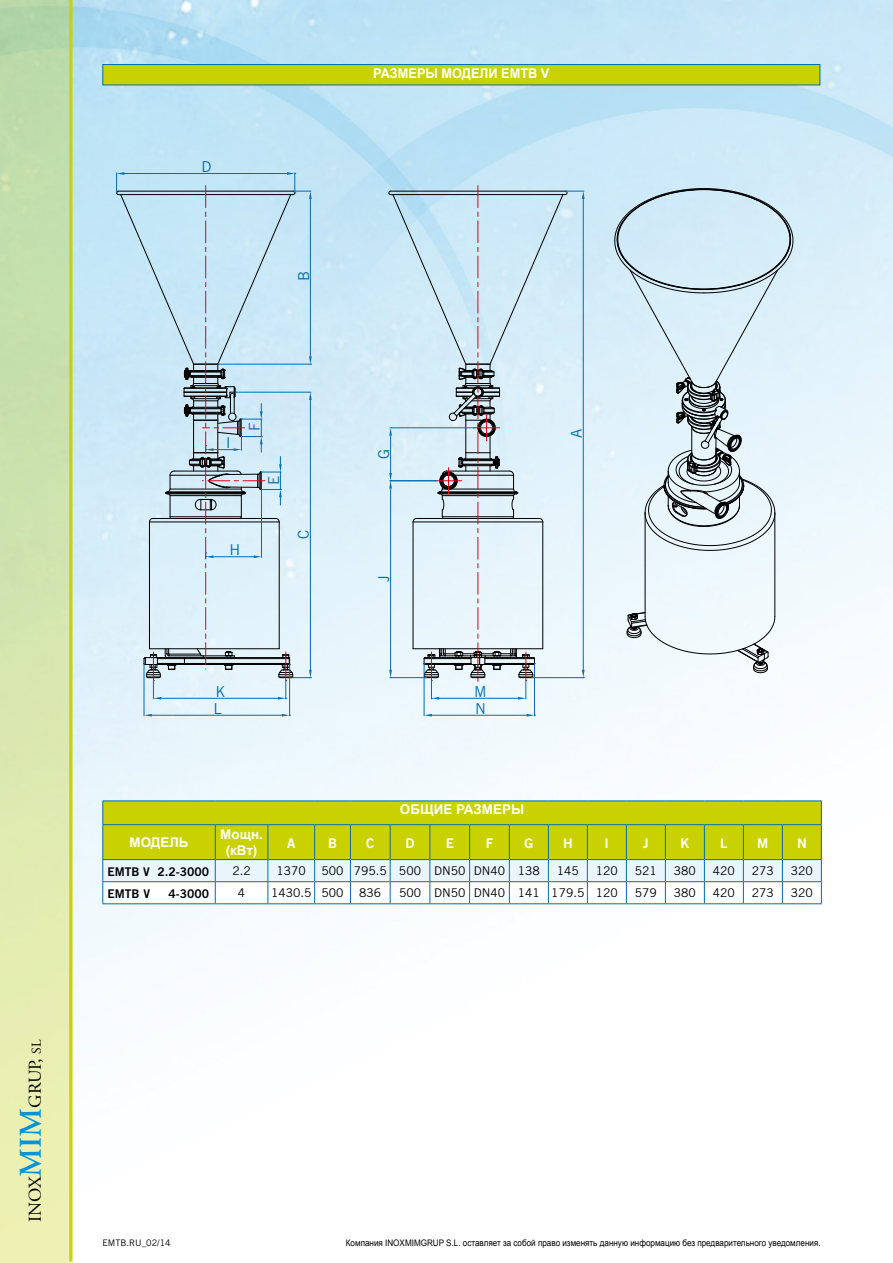
<style>
.page{position:relative;width:893px;height:1263px;background:#fff}
.page>*{position:absolute;margin:0;border:0;box-sizing:border-box;transform-origin:0 0}
.t1{font:18px "Adobe Garamond";color:#000}
.t2{font:15px "Trade Gothic";color:#006db1}
.t3{font:700 13.5px "Arial";color:#fff;scale:.94 1}
.t4{font:700 13.35px/16px "Arial";color:#fff;text-align:center}
.t5{font:13.35px "Trade Gothic Bold Two";color:#fff}
.t6{font:12px "Trade Gothic";color:#000}
.t7{font:12px "Trade Gothic Bold Two";color:#000}
.t8{font:9px "Arial";color:#000;scale:.9 1}
.t9{font:9px "Trade Gothic";color:#000}
.s1{font-weight:600;font-size:31.5px;color:#0095d8}
.s2{font-size:13.5px}
</style>
<div class="page">
<img style="left:72px;top:0;width:821px;height:1263px">
<div style="left:0;top:0;width:72px;height:1263px;background:linear-gradient(to bottom,#b6d8aa,#f2f3b4)"></div>
<hr style="left:69px;top:0;width:3px;height:1261px;background:#c9d200">
<hr style="left:645px;top:513px;width:1px;height:103px;background:#000">
<hr style="left:774px;top:513px;width:1px;height:103px;background:#000">
<svg style="left:626px;top:612px;width:150px;height:61px"></svg>
<svg style="left:614px;top:188px;width:180px;height:363px;background:#cddee7"></svg>
<hr style="left:144px;top:664px;width:1px;height:52px;background:#006db1">
<hr style="left:289px;top:665px;width:1px;height:51px;background:#006db1">
<hr style="left:152px;top:715px;width:130px;height:1px;background:#006db1">
<svg style="left:144px;top:714px;width:8px;height:2px"></svg>
<svg style="left:116px;top:172px;width:196px;height:527px;background:#c5ddea"></svg>
<svg style="left:282px;top:714px;width:9px;height:2px"></svg>
<hr style="left:424px;top:664px;width:1px;height:52px;background:#006db1">
<hr style="left:534px;top:664px;width:1px;height:52px;background:#006db1">
<hr style="left:432px;top:715px;width:95px;height:1px;background:#006db1">
<svg style="left:424px;top:714px;width:8px;height:2px"></svg>
<svg style="left:388px;top:186px;width:197px;height:513px;background:#cee1ec"></svg>
<svg style="left:527px;top:714px;width:7px;height:2px"></svg>
<div style="left:102px;top:64px;width:718px;height:21px;background:#c9d200;border:1px solid #006db1"></div>
<hr style="left:102px;top:800px;width:113px;height:1px;background:#006db1">
<hr style="left:215px;top:800px;width:53px;height:1px;background:#006db1">
<hr style="left:268px;top:800px;width:47px;height:1px;background:#006db1">
<hr style="left:315px;top:800px;width:35px;height:1px;background:#006db1">
<hr style="left:350px;top:800px;width:40px;height:1px;background:#006db1">
<hr style="left:390px;top:800px;width:40px;height:1px;background:#006db1">
<hr style="left:430px;top:800px;width:40px;height:1px;background:#006db1">
<hr style="left:470px;top:800px;width:39px;height:1px;background:#006db1">
<hr style="left:509px;top:800px;width:39px;height:1px;background:#006db1">
<hr style="left:548px;top:800px;width:39px;height:1px;background:#006db1">
<hr style="left:587px;top:800px;width:39px;height:1px;background:#006db1">
<hr style="left:626px;top:800px;width:39px;height:1px;background:#006db1">
<hr style="left:665px;top:800px;width:39px;height:1px;background:#006db1">
<hr style="left:704px;top:800px;width:39px;height:1px;background:#006db1">
<hr style="left:743px;top:800px;width:39px;height:1px;background:#006db1">
<hr style="left:782px;top:800px;width:40px;height:1px;background:#006db1">
<svg style="left:102px;top:801px;width:720px;height:102px"></svg>
<hr style="left:102px;top:903px;width:113px;height:1px;background:#006db1">
<hr style="left:215px;top:903px;width:53px;height:1px;background:#006db1">
<hr style="left:268px;top:903px;width:47px;height:1px;background:#006db1">
<hr style="left:315px;top:903px;width:35px;height:1px;background:#006db1">
<hr style="left:350px;top:903px;width:40px;height:1px;background:#006db1">
<hr style="left:390px;top:903px;width:40px;height:1px;background:#006db1">
<hr style="left:430px;top:903px;width:40px;height:1px;background:#006db1">
<hr style="left:470px;top:903px;width:39px;height:1px;background:#006db1">
<hr style="left:509px;top:903px;width:39px;height:1px;background:#006db1">
<hr style="left:548px;top:903px;width:39px;height:1px;background:#006db1">
<hr style="left:587px;top:903px;width:39px;height:1px;background:#006db1">
<hr style="left:626px;top:903px;width:39px;height:1px;background:#006db1">
<hr style="left:665px;top:903px;width:39px;height:1px;background:#006db1">
<hr style="left:704px;top:903px;width:39px;height:1px;background:#006db1">
<hr style="left:743px;top:903px;width:39px;height:1px;background:#006db1">
<hr style="left:782px;top:903px;width:40px;height:1px;background:#006db1">
<h1 class="t1" style="left:26px;top:1222px;width:184px;rotate:-90deg">INOX<span class="s1">MIM</span>GRUP, <span class="s2">SL</span></h1>
<p class="t2" style="left:202px;top:158px;width:12px">D</p>
<p class="t3" style="left:373px;top:64px;width:189px">РАЗМЕРЫ МОДЕЛИ EMTB V</p>
<p class="t2" style="left:295px;top:281px;width:12px;rotate:-90deg">B</p>
<p class="t2" style="left:226px;top:434px;width:6px">I</p>
<p class="t2" style="left:246px;top:431px;width:10px;rotate:-90deg">F</p>
<p class="t2" style="left:265px;top:485px;width:11px;rotate:-90deg">E</p>
<p class="t2" style="left:230px;top:541px;width:12px">H</p>
<p class="t2" style="left:295px;top:539px;width:11px;rotate:-90deg">C</p>
<p class="t2" style="left:375px;top:459px;width:12px;rotate:-90deg">G</p>
<p class="t2" style="left:375px;top:582px;width:8px;rotate:-90deg">J</p>
<p class="t2" style="left:215px;top:682px;width:12px">K</p>
<p class="t2" style="left:474px;top:682px;width:14px">M</p>
<p class="t2" style="left:213px;top:699px;width:10px">L</p>
<p class="t2" style="left:475px;top:699px;width:12px">N</p>
<p class="t4" style="left:400px;top:802px;width:126px">ОБЩИЕ РАЗМЕРЫ</p>
<p class="t2" style="left:568px;top:438px;width:11px;rotate:-90deg">A</p>
<p class="t4" style="left:130px;top:835px;width:61px">МОДЕЛЬ</p>
<p class="t4" style="left:220px;top:827px;width:44px">Мощн. (кВт)</p>
<p class="t5" style="left:287px;top:834px;width:10px">A</p>
<p class="t5" style="left:328px;top:834px;width:10px">B</p>
<p class="t5" style="left:366px;top:834px;width:10px">C</p>
<p class="t5" style="left:406px;top:834px;width:10px">D</p>
<p class="t5" style="left:446px;top:834px;width:10px">E</p>
<p class="t5" style="left:486px;top:834px;width:9px">F</p>
<p class="t5" style="left:524px;top:834px;width:10px">G</p>
<p class="t5" style="left:563px;top:834px;width:11px">H</p>
<p class="t5" style="left:605px;top:834px;width:6px">I</p>
<p class="t5" style="left:643px;top:834px;width:7px">J</p>
<p class="t5" style="left:680px;top:834px;width:10px">K</p>
<p class="t5" style="left:720px;top:834px;width:9px">L</p>
<p class="t5" style="left:757px;top:834px;width:13px">M</p>
<p class="t5" style="left:797px;top:834px;width:11px">N</p>
<p class="t7" style="left:108px;top:864px;width:103px">EMTB V 2.2-3000</p>
<p class="t6" style="left:232px;top:864px;width:20px">2.2</p>
<p class="t6" style="left:277px;top:864px;width:31px">1370</p>
<p class="t6" style="left:321px;top:864px;width:220px">500 795.5 500 DN50 DN40 138</p>
<p class="t6" style="left:557px;top:864px;width:24px">145</p>
<p class="t6" style="left:596px;top:864px;width:24px">120</p>
<p class="t6" style="left:635px;top:864px;width:24px">521</p>
<p class="t6" style="left:674px;top:864px;width:24px">380</p>
<p class="t6" style="left:713px;top:864px;width:24px">420</p>
<p class="t6" style="left:752px;top:864px;width:24px">273</p>
<p class="t6" style="left:791px;top:864px;width:24px">320</p>
<p class="t7" style="left:108px;top:886px;width:44px">EMTB V</p>
<p class="t7" style="left:168px;top:886px;width:42px">4-3000</p>
<p class="t6" style="left:238px;top:886px;width:9px">4</p>
<p class="t6" style="left:271px;top:886px;width:74px">1430.5 500</p>
<p class="t6" style="left:359px;top:886px;width:24px">836</p>
<p class="t6" style="left:399px;top:886px;width:220px">500 DN50 DN40 141 179.5 120</p>
<p class="t6" style="left:635px;top:886px;width:24px">579</p>
<p class="t6" style="left:674px;top:886px;width:24px">380</p>
<p class="t6" style="left:713px;top:886px;width:24px">420</p>
<p class="t6" style="left:752px;top:886px;width:24px">273</p>
<p class="t6" style="left:791px;top:886px;width:24px">320</p>
<p class="t9" style="left:102px;top:1237px;width:70px">EMTB.RU_02/14</p>
<p class="t8" style="left:346px;top:1236px;width:529px">Компания INOXMIMGRUP S.L. оставляет за собой право изменять данную информацию без предварительного уведомления.</p>
</div>
